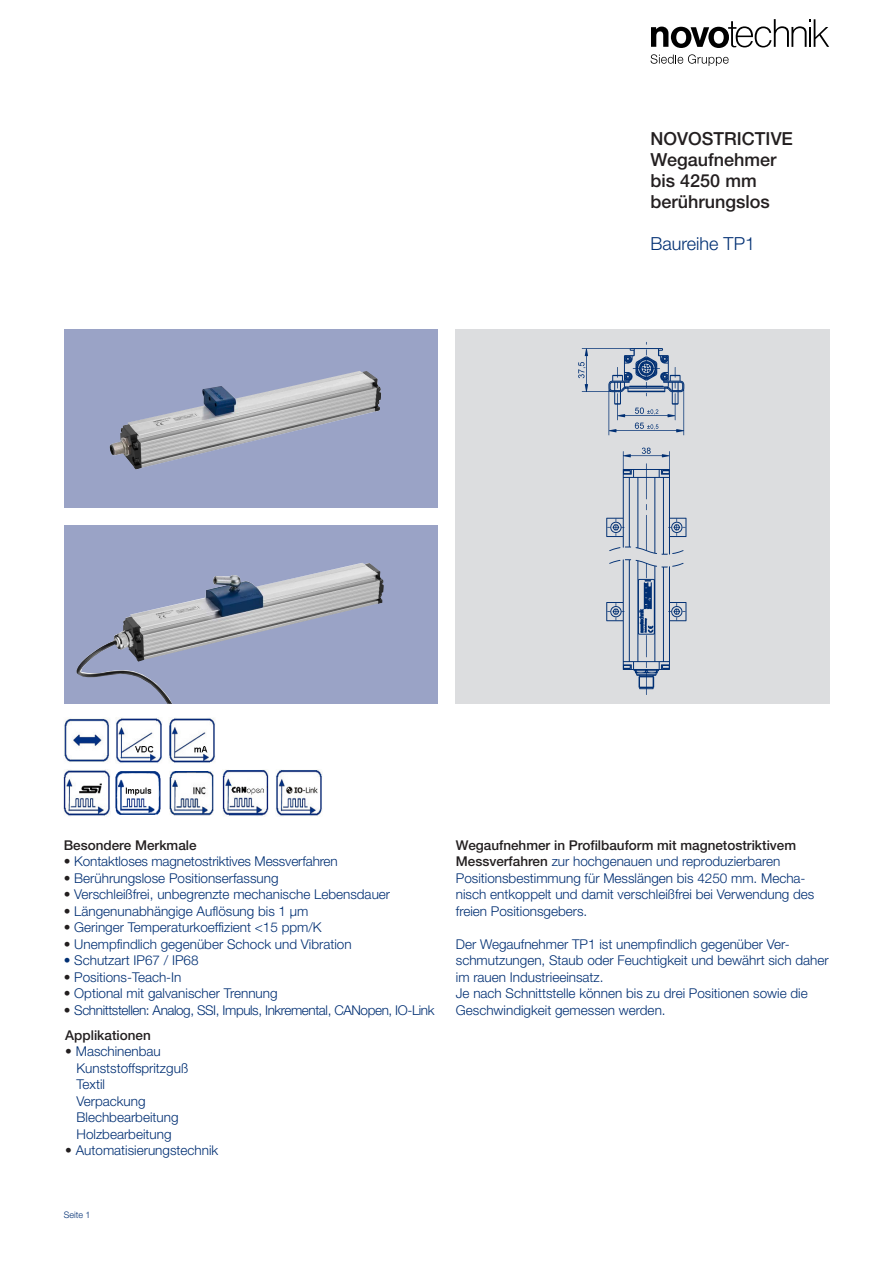
<style>
.page{position:relative;width:893px;height:1263px;background:#fff}
.page>*{position:absolute;margin:0;border:0;box-sizing:border-box;transform-origin:0 0}
.t1{font:500 18px "Helvetica Neue LT Std";color:#231f20}
.t2{font:300 18px "Helvetica Neue LT Std";color:#002f73}
.t3{font:300 13.5px/16.5px "Helvetica Neue LT Std";color:#002f73}
.t4{font:500 13.5px/16.5px "Helvetica Neue LT Std";color:#231f20}
.t5{font:300 13.5px "Helvetica Neue LT Std";letter-spacing:-.03em;color:#002f73}
.t6{font:300 9px "Helvetica Neue LT Std";color:#002f73}
.s1{color:#231f20}
.s2{font-weight:300;color:#002f73}
</style>
<div class="page">
<svg style="left:651px;top:19px;width:178px;height:29px"></svg>
<svg style="left:651px;top:54px;width:78px;height:12px"></svg>
<div style="left:64px;top:525px;width:374px;height:179px;background:#9aa3c6"></div>
<img style="left:76px;top:563px;width:308px;height:141px">
<div style="left:456px;top:332px;width:372px;height:372px;background:#dcdddf"></div>
<div style="left:64px;top:329px;width:374px;height:179px;background:#9aa3c6"></div>
<img style="left:110px;top:371px;width:271px;height:98px">
<img style="left:276px;top:770px;width:46px;height:46px">
<img style="left:64px;top:770px;width:46px;height:46px">
<img style="left:169px;top:718px;width:46px;height:45px">
<img style="left:115px;top:717px;width:47px;height:46px">
<img style="left:222px;top:770px;width:47px;height:47px">
<img style="left:64px;top:718px;width:46px;height:44px">
<img style="left:169px;top:771px;width:45px;height:44px">
<img style="left:116px;top:771px;width:45px;height:44px">
<p class="t1" style="left:651px;top:128px;width:144px">NOVOSTRICTIVE</p>
<p class="t1" style="left:651px;top:149px;width:128px">Wegaufnehmer</p>
<p class="t1" style="left:651px;top:170px;width:108px">bis 4250 mm</p>
<p class="t1" style="left:651px;top:191px;width:121px">berührungslos</p>
<p class="t2" style="left:651px;top:232px;width:106px">Baureihe TP1</p>
<p class="t4" style="left:64px;top:836px;width:134px">Besondere Merkmale</p>
<p class="t3" style="left:64px;top:853px;width:275px"><span class="s1">•</span> Kontaktloses magnetostriktives Messverfahren</p>
<p class="t3" style="left:64px;top:869px;width:216px"><span class="s1">•</span> Berührungslose Positionserfassung</p>
<p class="t3" style="left:64px;top:886px;width:328px"><span class="s1">•</span> Verschleißfrei, unbegrenzte mechanische Lebensdauer</p>
<p class="t3" style="left:64px;top:902px;width:246px"><span class="s1">•</span> Längenunabhängige Auflösung bis 1 µm</p>
<p class="t3" style="left:64px;top:919px;width:259px"><span class="s1">•</span> Geringer Temperaturkoeffizient &lt;15 ppm/K</p>
<p class="t3" style="left:64px;top:935px;width:289px"><span class="s1">•</span> Unempfindlich gegenüber Schock und Vibration</p>
<p class="t3" style="left:64px;top:952px;width:136px">• Schutzart IP67 / IP68</p>
<p class="t3" style="left:64px;top:968px;width:119px"><span class="s1">•</span> Positions-Teach-In</p>
<p class="t3" style="left:64px;top:985px;width:215px"><span class="s1">•</span> Optional mit galvanischer Trennung</p>
<p class="t5" style="left:64px;top:1001px;width:372px"><span class="s1">•</span> Schnittstellen: Analog, SSI, Impuls, Inkremental, CANopen, IO-Link</p>
<p class="t4" style="left:65px;top:1026px;width:87px">Applikationen</p>
<p class="t3" style="left:65px;top:1043px;width:97px"><span class="s1">•</span> Maschinenbau</p>
<p class="t3" style="left:77px;top:1059px;width:113px">Kunststoffspritzguß</p>
<p class="t3" style="left:77px;top:1076px;width:30px">Textil</p>
<p class="t3" style="left:77px;top:1092px;width:71px">Verpackung</p>
<p class="t3" style="left:77px;top:1109px;width:104px">Blechbearbeitung</p>
<p class="t3" style="left:77px;top:1125px;width:97px">Holzbearbeitung</p>
<p class="t3" style="left:65px;top:1142px;width:155px"><span class="s1">•</span> Automatisierungstechnik</p>
<p class="t4" style="left:456px;top:836px;width:342px">Wegaufnehmer in Profilbauform mit magnetostriktivem<br>Messverfahren <span class="s2">zur hochgenauen und reproduzierbaren</span></p>
<p class="t3" style="left:456px;top:869px;width:360px">Positionsbestimmung für Messlängen bis 4250 mm. Mecha&shy;nisch entkoppelt und damit verschleißfrei bei Verwendung des freien Positionsgebers.</p>
<p class="t3" style="left:456px;top:935px;width:374px">Der Wegaufnehmer TP1 ist unempfindlich gegenüber Ver&shy;schmutzungen, Staub oder Feuchtigkeit und bewährt sich daher im rauen Industrieeinsatz.</p>
<p class="t3" style="left:456px;top:985px;width:353px">Je nach Schnittstelle können bis zu drei Positionen sowie die<br>Geschwindigkeit gemessen werden.</p>
<p class="t6" style="left:64px;top:1210px;width:28px">Seite 1</p>
</div>
